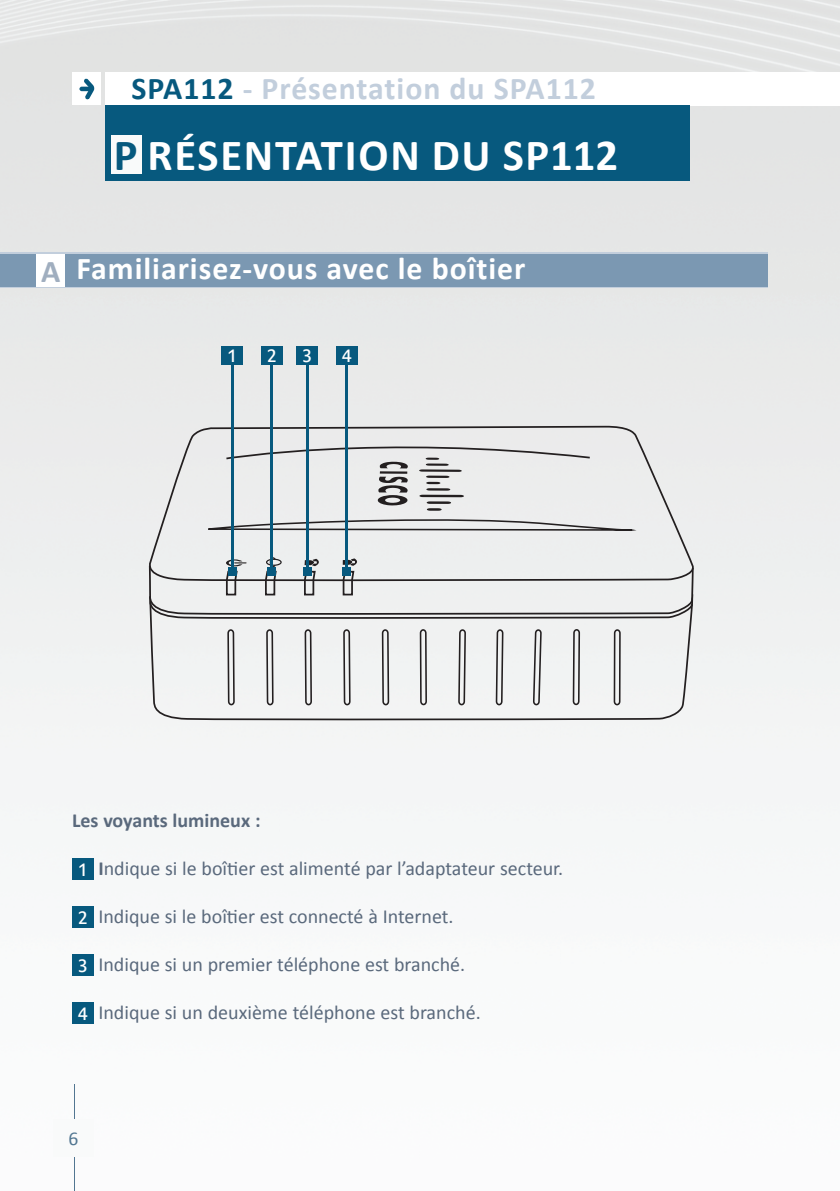
<style>
.page{position:relative;width:840px;height:1191px;background:#fff}
.page>*{position:absolute;margin:0;border:0;box-sizing:border-box;transform-origin:0 0}
.t1{font:700 44.6px "Calibri";letter-spacing:.04em;color:#fff}
.t2{font:700 31.8px "Calibri";letter-spacing:.03em;color:#c2cedc}
.t3{font:700 31.8px "Calibri";letter-spacing:.03em;color:#fff}
.t4{font:20px "Calibri";color:#5a697c}
.t5{font:700 20px "Calibri";color:#5a697c}
.t6{font:20px "Estrangelo Edessa";color:#fff}
.t7{font:19.6px "Calibri";color:#527691}
.s1{color:#07597e}
.s2{color:#a0aebf}
.s3{font-family:"Estrangelo Edessa";color:#fff}
.s4{font-weight:700}
</style>
<div class="page">
<img style="left:0;top:0;width:839px;height:1024px">
<hr style="left:74px;top:1084px;width:1px;height:107px;background:#527691">
<div style="left:53px;top:1119px;width:41px;height:38px;background:#f9fafa"></div>
<div style="left:72px;top:72px;width:29px;height:33px;background:#fff"></div>
<svg style="left:79px;top:87px;width:12px;height:4px"></svg>
<svg style="left:84px;top:78px;width:10px;height:22px"></svg>
<div style="left:0;top:252px;width:767px;height:36px;background:linear-gradient(to right,#7b98b2,#7b98b2)"></div>
<div style="left:0;top:254px;width:767px;height:32px;background:#7b98b2"></div>
<div style="left:36px;top:254px;width:29px;height:33px;background:#fff"></div>
<div style="left:72px;top:858px;width:22px;height:21px;background:#07597e"></div>
<div style="left:72px;top:906px;width:22px;height:21px;background:#07597e"></div>
<div style="left:72px;top:954px;width:22px;height:21px;background:#07597e"></div>
<div style="left:72px;top:1002px;width:22px;height:21px;background:#07597e"></div>
<div style="left:105px;top:72px;width:734px;height:33px;background:#fff"></div>
<div style="left:105px;top:105px;width:583px;height:76px;background:#07597e"></div>
<div style="left:112px;top:135px;width:30px;height:38px;background:#f9fafa"></div>
<svg style="left:148px;top:387px;width:546px;height:390px"></svg>
<hr style="left:231px;top:364px;width:2px;height:207px;background:#07597e">
<div style="left:228px;top:567px;width:8px;height:8px;background:#07597e"></div>
<div style="left:221px;top:346px;width:22px;height:18px;background:#07597e"></div>
<hr style="left:271px;top:364px;width:2px;height:207px;background:#07597e">
<div style="left:268px;top:567px;width:8px;height:8px;background:#07597e"></div>
<div style="left:261px;top:346px;width:21px;height:18px;background:#07597e"></div>
<hr style="left:306px;top:364px;width:2px;height:207px;background:#07597e">
<div style="left:303px;top:567px;width:8px;height:8px;background:#07597e"></div>
<div style="left:296px;top:346px;width:22px;height:18px;background:#07597e"></div>
<hr style="left:345px;top:364px;width:2px;height:207px;background:#07597e">
<div style="left:342px;top:567px;width:8px;height:8px;background:#07597e"></div>
<div style="left:336px;top:346px;width:21px;height:18px;background:#07597e"></div>
<h2 class="t2" style="left:131px;top:68px;width:387px"><span class="s1">C610</span> - zoom ur le combiné</h2>
<h2 class="t2" style="left:131px;top:68px;width:465px"><span class="s1">SPA112</span> - Présentation du SPA112</h2>
<h1 class="t1" style="left:114px;top:126px;width:505px"><span class="s1">P</span> RÉSENTATION DU SP112</h1>
<h2 class="t3" style="left:41px;top:248px;width:485px"><span class="s2">A</span> Familiarisez-vous avec le boîtier</h2>
<p class="t6" style="left:227px;top:346px;width:12px">1</p>
<p class="t6" style="left:267px;top:346px;width:12px">2</p>
<p class="t6" style="left:302px;top:346px;width:12px">3</p>
<p class="t6" style="left:341px;top:346px;width:12px">4</p>
<p class="t5" style="left:72px;top:807px;width:190px">Les voyants lumineux :</p>
<p class="t4" style="left:78px;top:855px;width:486px"><span class="s3">1</span> <span class="s4">I</span>ndique si le boîtier est alimenté par l’adaptateur secteur.</p>
<p class="t4" style="left:78px;top:903px;width:377px"><span class="s3">2</span> Indique si le boîtier est connecté à Internet.</p>
<p class="t4" style="left:78px;top:951px;width:389px"><span class="s3">3</span> Indique si un premier téléphone est branché.</p>
<p class="t4" style="left:78px;top:999px;width:404px"><span class="s3">4</span> Indique si un deuxième téléphone est branché.</p>
<p class="t7" style="left:68px;top:1126px;width:11px">6</p>
</div>
